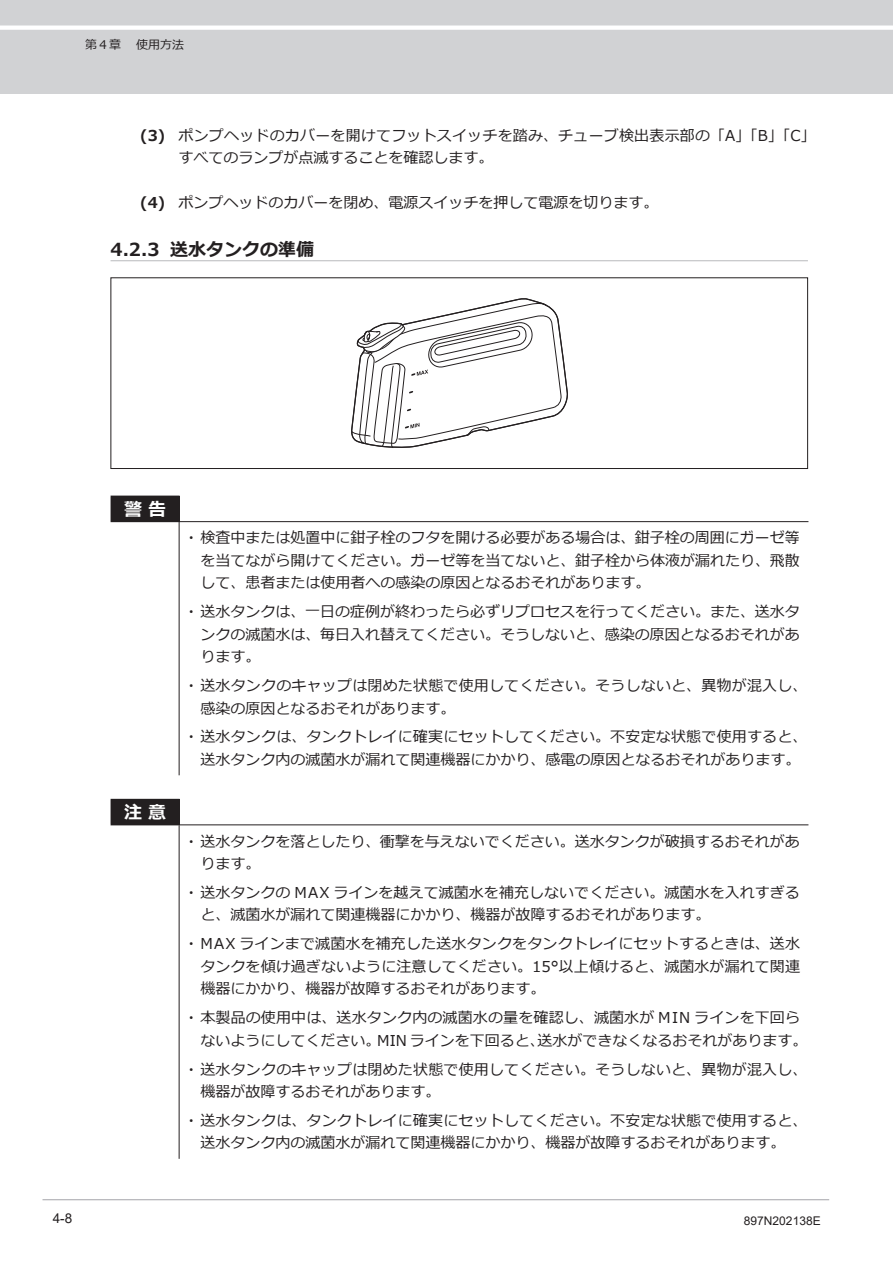
<style>
.page{position:relative;width:893px;height:1263px;background:#fff}
.page>*{position:absolute;margin:0;border:0;box-sizing:border-box;transform-origin:0 0}
.t1{font:700 18px "Meiryo";color:#231f20}
.t2{font:700 18px "Meiryo";color:#fff}
.t3{font:15px/22.5px "Meiryo";color:#231f20}
.t4{font:13.5px "Arial";color:#231f20}
.t5{font:12px "Arial";color:#231f20}
.t6{font:12px "Meiryo";color:#231f20}
.s1{font-weight:700}
</style>
<div class="page">
<hr style="left:43px;top:1199px;width:786px;height:1px;background:#a8a9ad">
<div style="left:0;top:0;width:893px;height:94px;background:#d1d2d4"></div>
<hr style="left:0;top:26px;width:893px;height:4px;background:#fff">
<hr style="left:111px;top:260px;width:697px;height:1px;background:#bcbdc0">
<svg style="left:351px;top:299px;width:217px;height:149px"></svg>
<div style="left:111px;top:277px;width:697px;height:192px;border:1px solid #231f20"></div>
<div style="left:111px;top:496px;width:68px;height:26px;background:#231f20"></div>
<hr style="left:111px;top:496px;width:69px;height:1px;background:#231f20">
<svg style="left:179px;top:497px;width:1px;height:24px"></svg>
<hr style="left:179px;top:521px;width:629px;height:1px;background:#231f20">
<hr style="left:179px;top:522px;width:1px;height:253px;background:#231f20">
<div style="left:111px;top:799px;width:68px;height:26px;background:#231f20"></div>
<hr style="left:111px;top:799px;width:69px;height:1px;background:#231f20">
<svg style="left:179px;top:800px;width:1px;height:24px"></svg>
<hr style="left:179px;top:824px;width:629px;height:1px;background:#231f20">
<hr style="left:179px;top:825px;width:1px;height:334px;background:#231f20">
<p class="t6" style="left:85px;top:36px;width:37px">第４章</p>
<p class="t6" style="left:136px;top:36px;width:50px">使用方法</p>
<p class="t3" style="left:179px;top:125px;width:638px;text-indent:-38px"><span class="s1">(3)</span> ポンプヘッドのカバーを開けてフットスイッチを踏み、チューブ検出表示部の「A」「B」「C」すべてのランプが点滅することを確認します。</p>
<p class="t3" style="left:140px;top:192px;width:520px"><span class="s1">(4)</span> ポンプヘッドのカバーを閉め、電源スイッチを押して電源を切ります。</p>
<p class="t1" style="left:111px;top:237px;width:205px">4.2.3 送水タンクの準備</p>
<p class="t2" style="left:124px;top:496px;width:43px">警告</p>
<p class="t2" style="left:124px;top:800px;width:43px">注意</p>
<p class="t3" style="left:200px;top:527px;width:601px;text-align:justify;text-indent:-16px">・検査中または処置中に鉗子栓のフタを開ける必要がある場合は、鉗子栓の周囲にガーゼ等を当てながら開けてください。ガーゼ等を当てないと、鉗子栓から体液が漏れたり、飛散して、患者または使用者への感染の原因となるおそれがあります。</p>
<p class="t3" style="left:200px;top:601px;width:601px;text-align:justify;text-indent:-16px">・送水タンクは、一日の症例が終わったら必ずリプロセスを行ってください。また、送水タンクの滅菌水は、毎日入れ替えてください。そうしないと、感染の原因となるおそれがあります。</p>
<p class="t3" style="left:200px;top:675px;width:609px;text-indent:-16px">・送水タンクのキャップは閉めた状態で使用してください。そうしないと、異物が混入し、感染の原因となるおそれがあります。</p>
<p class="t3" style="left:200px;top:726px;width:609px;text-indent:-16px">・送水タンクは、タンクトレイに確実にセットしてください。不安定な状態で使用すると、送水タンク内の滅菌水が漏れて関連機器にかかり、感電の原因となるおそれがあります。</p>
<p class="t3" style="left:200px;top:831px;width:601px;text-indent:-16px">・送水タンクを落としたり、衝撃を与えないでください。送水タンクが破損するおそれがあります。</p>
<p class="t3" style="left:200px;top:882px;width:601px;text-indent:-16px">・送水タンクの MAX ラインを越えて滅菌水を補充しないでください。滅菌水を入れすぎると、滅菌水が漏れて関連機器にかかり、機器が故障するおそれがあります。</p>
<p class="t3" style="left:200px;top:933px;width:601px;text-align:justify;text-indent:-16px">・MAX ラインまで滅菌水を補充した送水タンクをタンクトレイにセットするときは、送水タンクを傾け過ぎないように注意してください。15°以上傾けると、滅菌水が漏れて関連機器にかかり、機器が故障するおそれがあります。</p>
<p class="t3" style="left:200px;top:1007px;width:609px;text-indent:-16px">・本製品の使用中は、送水タンク内の滅菌水の量を確認し、滅菌水が MIN ラインを下回らないようにしてください。MIN ラインを下回ると、送水ができなくなるおそれがあります。</p>
<p class="t3" style="left:200px;top:1059px;width:609px;text-indent:-16px">・送水タンクのキャップは閉めた状態で使用してください。そうしないと、異物が混入し、機器が故障するおそれがあります。</p>
<p class="t3" style="left:184px;top:1110px;width:625px;text-align:center">・送水タンクは、タンクトレイに確実にセットしてください。不安定な状態で使用すると、送水タンク内の滅菌水が漏れて関連機器にかかり、機器が故障するおそれがあります。</p>
<p class="t4" style="left:53px;top:1209px;width:21px">4-8</p>
<p class="t5" style="left:744px;top:1212px;width:78px">897N202138E</p>
</div>
